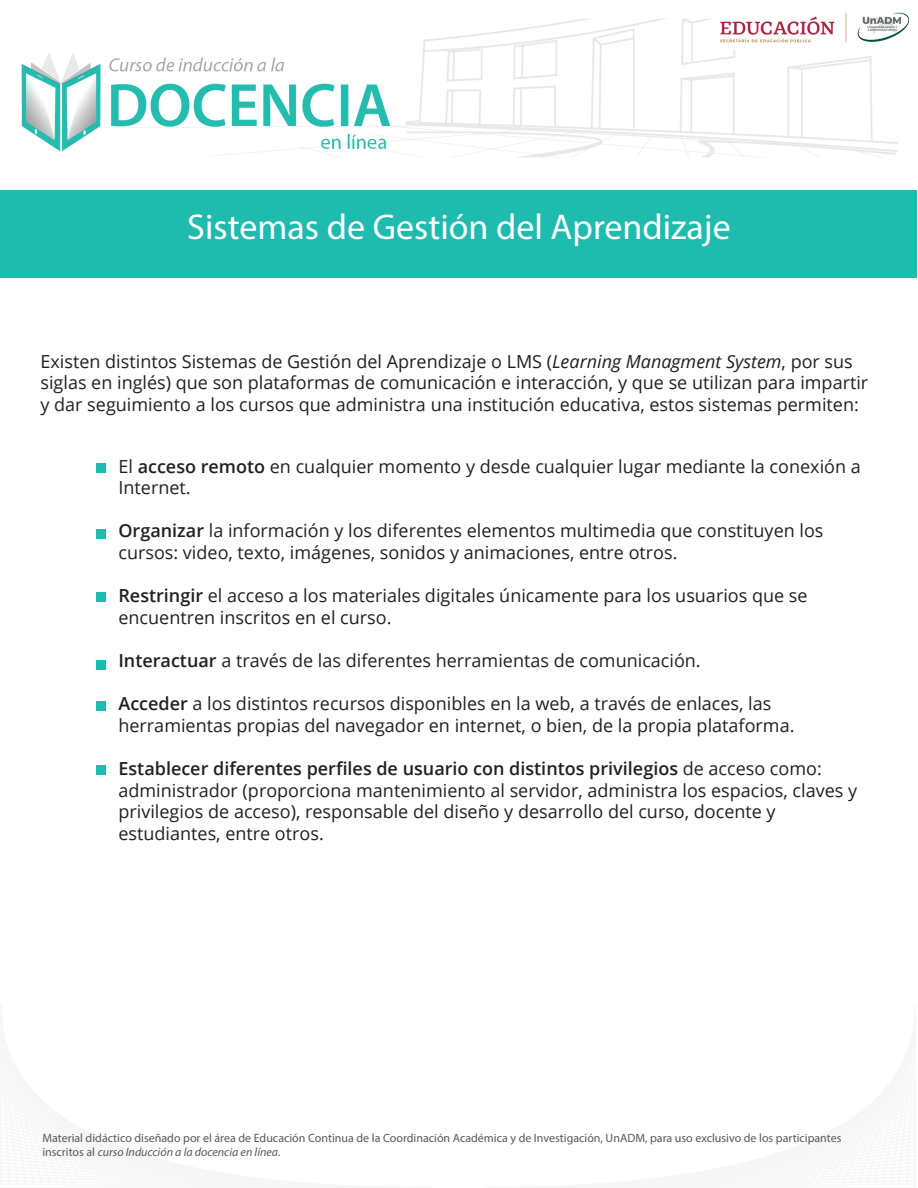
<style>
.page{position:relative;width:918px;height:1188px;background:#fff}
.page>*{position:absolute;margin:0;border:0;box-sizing:border-box;transform-origin:0 0}
.t1{font:36px "Myriad Pro";color:#fff}
.t2{font:18px/21.6px "Open Sans";color:#231f20}
.t3{font:12px/14.4px "Myriad Pro";color:#57585a}
.s1{font-style:italic}
.s2{font-weight:600}
</style>
<div class="page">
<div style="left:0;top:189px;width:916px;height:89px;background:#1ebbae"></div>
<hr style="left:485px;top:1187px;width:431px;height:1px;background:#454749">
<svg style="left:493px;top:1187px;width:422px;height:1px"></svg>
<hr style="left:915px;top:1005px;width:1px;height:183px;background:#454749">
<hr style="left:0;top:1187px;width:431px;height:1px;background:#454749">
<svg style="left:2px;top:1187px;width:421px;height:1px"></svg>
<hr style="left:0;top:1005px;width:2px;height:183px;background:#454749">
<div style="left:96px;top:464px;width:10px;height:9px;background:#1ebbae"></div>
<div style="left:96px;top:592px;width:10px;height:10px;background:#1ebbae"></div>
<div style="left:96px;top:529px;width:10px;height:9px;background:#1ebbae"></div>
<div style="left:96px;top:660px;width:10px;height:10px;background:#1ebbae"></div>
<div style="left:96px;top:702px;width:10px;height:9px;background:#1ebbae"></div>
<div style="left:96px;top:765px;width:10px;height:9px;background:#1ebbae"></div>
<img style="left:21px;top:12px;width:889px;height:146px">
<h1 class="t1" style="left:187px;top:204px;width:545px">Sistemas de Gestión del Aprendizaje</h1>
<p class="t2" style="left:40px;top:350px;width:829px">Existen distintos Sistemas de Gestión del Aprendizaje o LMS (<span class="s1">Learning Managment System</span>, por sus siglas en inglés) que son plataformas de comunicación e interacción, y que se utilizan para impartir y dar seguimiento a los cursos que administra una institución educativa, estos sistemas permiten:</p>
<p class="t2" style="left:118px;top:455px;width:744px">El <span class="s2">acceso remoto</span> en cualquier momento y desde cualquier lugar mediante la conexión a<br>Internet.</p>
<p class="t2" style="left:118px;top:520px;width:707px"><span class="s2">Organizar</span> la información y los diferentes elementos multimedia que constituyen los cursos: video, texto, imágenes, sonidos y animaciones, entre otros.</p>
<p class="t2" style="left:118px;top:584px;width:691px"><span class="s2">Restringir</span> el acceso a los materiales digitales únicamente para los usuarios que se encuentren inscritos en el curso.</p>
<p class="t2" style="left:118px;top:649px;width:584px"><span class="s2">Interactuar</span> a través de las diferentes herramientas de comunicación.</p>
<p class="t2" style="left:118px;top:692px;width:677px"><span class="s2">Acceder</span> a los distintos recursos disponibles en la web, a través de enlaces, las herramientas propias del navegador en internet, o bien, de la propia plataforma.</p>
<p class="t2" style="left:118px;top:757px;width:740px"><span class="s2">Establecer diferentes perfiles de usuario con distintos privilegios</span> de acceso como: administrador (proporciona mantenimiento al servidor, administra los espacios, claves y privilegios de acceso), responsable del diseño y desarrollo del curso, docente y estudiantes, entre otros.</p>
<p class="t3" style="left:42px;top:1130px;width:801px">Material didáctico diseñado por el área de Educación Continua de la Coordinación Académica y de Investigación, UnADM, para uso exclusivo de los participantes inscritos al <span class="s1">curso Inducción a la docencia en línea.</span></p>
</div>
